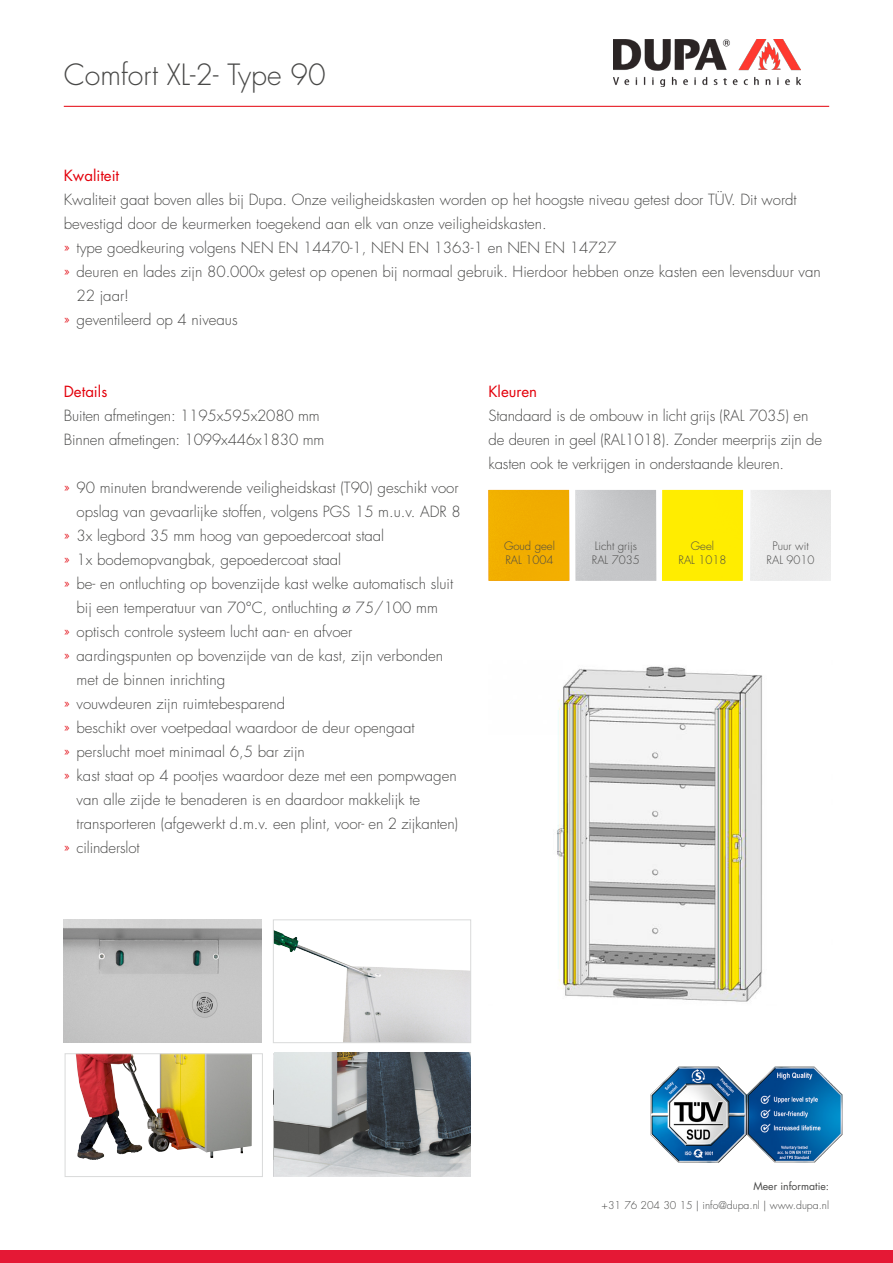
<style>
.page{position:relative;width:893px;height:1263px;background:#fff}
.page>*{position:absolute;margin:0;border:0;box-sizing:border-box;transform-origin:0 0}
.t1{font:300 28.5px "Futura Std";color:#484847}
.t2{font:300 15px/24px "Futura Std";color:#484847}
.t3{font:15px "Futura Std";color:#e3000b}
.t4{font:300 11.25px/13.8px "Futura Std";color:#484847}
.t5{font:300 10.5px "Futura Std";color:#484847}
.t6{font:10.5px "Futura Std";color:#484847}
.s1{color:#e3000b}
</style>
<div class="page">
<div style="left:0;top:1250px;width:893px;height:13px;background:#e51835"></div>
<hr style="left:64px;top:106px;width:765px;height:1px;background:#e3000b">
<img style="left:613px;top:40px;width:187px;height:47px">
<img style="left:557px;top:666px;width:206px;height:336px">
<img style="left:575px;top:490px;width:81px;height:91px">
<div style="left:662px;top:490px;width:81px;height:91px;background:#ffed00"></div>
<div style="left:488px;top:490px;width:81px;height:91px;background:#f1ae00"></div>
<svg style="left:160px;top:1055px;width:92px;height:103px;background:#b7a76c"></svg>
<img style="left:76px;top:1055px;width:84px;height:105px">
<div style="left:65px;top:1053px;width:198px;height:124px;border:1px solid #d9dada"></div>
<img style="left:64px;top:919px;width:198px;height:124px">
<img style="left:275px;top:943px;width:71px;height:25px">
<div style="left:273px;top:919px;width:198px;height:124px;border:1px solid #d9dada"></div>
<img style="left:651px;top:1067px;width:191px;height:96px">
<img style="left:274px;top:1052px;width:197px;height:125px">
<h1 class="t1" style="left:64px;top:57px;width:264px">Comfort XL-2- Type 90</h1>
<p class="t3" style="left:64px;top:166px;width:57px">Kwaliteit</p>
<p class="t2" style="left:64px;top:188px;width:734px">Kwaliteit gaat boven alles bij Dupa. Onze veiligheidskasten worden op het hoogste niveau getest door TÜV. Dit wordt</p>
<p class="t2" style="left:64px;top:212px;width:484px">bevestigd door de keurmerken toegekend aan elk van onze veiligheidskasten.</p>
<p class="t2" style="left:64px;top:236px;width:554px"><span class="s1">»</span> type goedkeuring volgens NEN EN 14470-1, NEN EN 1363-1 en NEN EN 14727</p>
<p class="t2" style="left:64px;top:260px;width:758px"><span class="s1">»</span> deuren en lades zijn 80.000x getest op openen bij normaal gebruik. Hierdoor hebben onze kasten een levensduur van</p>
<p class="t2" style="left:77px;top:284px;width:54px">22 jaar!</p>
<p class="t2" style="left:64px;top:308px;width:175px"><span class="s1">»</span> geventileerd op 4 niveaus</p>
<p class="t3" style="left:64px;top:382px;width:45px">Details</p>
<p class="t2" style="left:64px;top:404px;width:262px">Buiten afmetingen: 1195x595x2080 mm<br>Binnen afmetingen: 1099x446x1830 mm</p>
<p class="t2" style="left:64px;top:476px;width:396px"><span class="s1">»</span> 90 minuten brandwerende veiligheidskast (T90) geschikt voor</p>
<p class="t2" style="left:77px;top:500px;width:386px">opslag van gevaarlijke stoffen, volgens PGS 15 m.u.v. ADR 8</p>
<p class="t2" style="left:64px;top:524px;width:322px"><span class="s1">»</span> 3x legbord 35 mm hoog van gepoedercoat staal</p>
<p class="t2" style="left:64px;top:548px;width:279px"><span class="s1">»</span> 1x bodemopvangbak, gepoedercoat staal</p>
<p class="t2" style="left:64px;top:572px;width:391px"><span class="s1">»</span> be- en ontluchting op bovenzijde kast welke automatisch sluit</p>
<p class="t2" style="left:77px;top:596px;width:363px">bij een temperatuur van 70°C, ontluchting ø 75/100 mm</p>
<p class="t2" style="left:64px;top:620px;width:290px"><span class="s1">»</span> optisch controle systeem lucht aan- en afvoer</p>
<p class="t2" style="left:64px;top:644px;width:381px"><span class="s1">»</span> aardingspunten op bovenzijde van de kast, zijn verbonden</p>
<p class="t2" style="left:77px;top:668px;width:150px">met de binnen inrichting</p>
<p class="t2" style="left:64px;top:692px;width:223px"><span class="s1">»</span> vouwdeuren zijn ruimtebesparend</p>
<p class="t2" style="left:64px;top:716px;width:352px"><span class="s1">»</span> beschikt over voetpedaal waardoor de deur opengaat</p>
<p class="t2" style="left:64px;top:740px;width:243px"><span class="s1">»</span> perslucht moet minimaal 6,5 bar zijn</p>
<p class="t2" style="left:64px;top:764px;width:394px"><span class="s1">»</span> kast staat op 4 pootjes waardoor deze met een pompwagen</p>
<p class="t2" style="left:77px;top:788px;width:345px">van alle zijde te benaderen is en daardoor makkelijk te</p>
<p class="t2" style="left:77px;top:812px;width:383px">transporteren (afgewerkt d.m.v. een plint, voor- en 2 zijkanten)</p>
<p class="t2" style="left:64px;top:836px;width:77px"><span class="s1">»</span> cilinderslot</p>
<p class="t3" style="left:488px;top:382px;width:50px">Kleuren</p>
<p class="t2" style="left:488px;top:404px;width:335px">Standaard is de ombouw in licht grijs (RAL 7035) en de deuren in geel (RAL1018). Zonder meerprijs zijn de kasten ook te verkrijgen in onderstaande kleuren.</p>
<p class="t4" style="left:504px;top:539px;width:52px">Goud geel<br>RAL 1004</p>
<p class="t4" style="left:592px;top:539px;width:50px">Licht grijs<br>RAL 7035</p>
<p class="t4" style="left:678px;top:539px;width:50px;text-align:center">Geel<br>RAL 1018</p>
<p class="t4" style="left:767px;top:539px;width:50px;text-align:center">Puur wit<br>RAL 9010</p>
<p class="t6" style="left:753px;top:1180px;width:77px">Meer informatie:</p>
<p class="t5" style="left:602px;top:1199px;width:229px">+31 76 204 30 15 | info@dupa.nl | www.dupa.nl</p>
</div>
